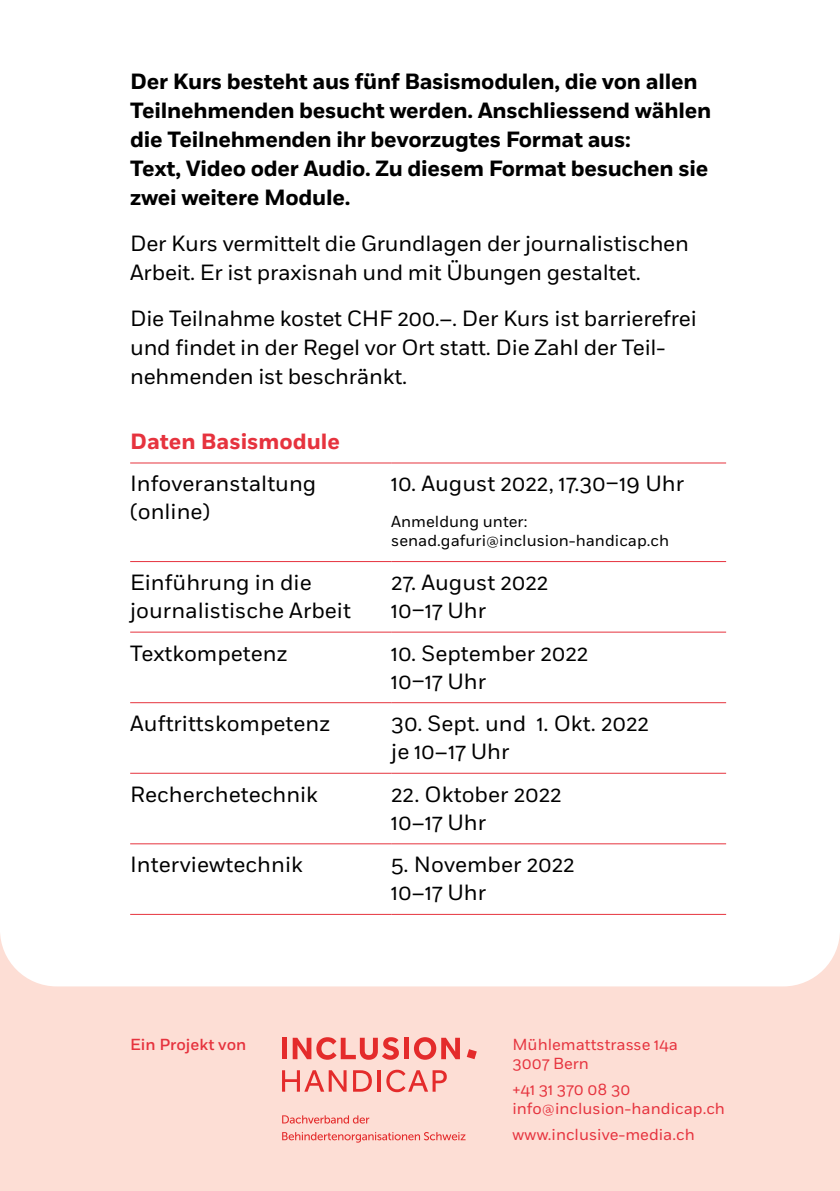
<style>
.page{position:relative;width:840px;height:1191px;background:#fff}
.page>*{position:absolute;margin:0;border:0;box-sizing:border-box;transform-origin:0 0}
.t1{font:22px/28px "Fort";color:#000}
.t2{font:700 22px/29px "Fort";letter-spacing:-.01em;color:#000}
.t3{font:700 22px "Fort";color:#e6333e}
.t4{font:16px/19.2px "Fort";color:#e6333e}
.t5{font:16px/19.2px "Fort";color:#000}
.t6{font:500 16px "Fort";color:#e6333e}
</style>
<div class="page">
<div style="left:0;top:771px;width:839px;height:420px;background:#fdded5"></div>
<div style="left:0;top:64px;width:839px;height:922px;background:#fff;border-radius:57px"></div>
<svg style="left:282px;top:1115px;width:87px;height:8px"></svg>
<svg style="left:282px;top:1132px;width:183px;height:10px"></svg>
<div style="left:282px;top:1037px;width:5px;height:22px;background:#e42b2b"></div>
<svg style="left:292px;top:1037px;width:106px;height:22px"></svg>
<div style="left:404px;top:1037px;width:5px;height:22px;background:#e42b2b"></div>
<svg style="left:414px;top:1037px;width:45px;height:22px"></svg>
<svg style="left:282px;top:1070px;width:64px;height:21px"></svg>
<svg style="left:353px;top:1070px;width:18px;height:21px"></svg>
<hr style="left:377px;top:1070px;width:3px;height:21px;background:#e42b2b">
<svg style="left:386px;top:1069px;width:60px;height:23px"></svg>
<svg style="left:466px;top:1049px;width:10px;height:10px"></svg>
<hr style="left:130px;top:631px;width:261px;height:1px;background:#e6333e">
<hr style="left:391px;top:631px;width:334px;height:1px;background:#e6333e">
<hr style="left:130px;top:702px;width:261px;height:1px;background:#e6333e">
<hr style="left:391px;top:702px;width:334px;height:1px;background:#e6333e">
<hr style="left:130px;top:772px;width:261px;height:1px;background:#e6333e">
<hr style="left:391px;top:772px;width:334px;height:1px;background:#e6333e">
<hr style="left:130px;top:843px;width:261px;height:1px;background:#e6333e">
<hr style="left:391px;top:843px;width:334px;height:1px;background:#e6333e">
<hr style="left:130px;top:914px;width:261px;height:1px;background:#e6333e">
<hr style="left:391px;top:914px;width:334px;height:1px;background:#e6333e">
<hr style="left:130px;top:462px;width:261px;height:1px;background:#e6333e">
<hr style="left:391px;top:462px;width:334px;height:1px;background:#e6333e">
<hr style="left:130px;top:561px;width:261px;height:1px;background:#e6333e">
<hr style="left:391px;top:561px;width:334px;height:1px;background:#e6333e">
<p class="t2" style="left:130px;top:68px;width:582px">Der Kurs besteht aus fünf Basismodulen, die von allen Teilnehmenden besucht werden. Anschliessend wählen die Teilnehmenden ihr bevorzugtes Format aus:<br>Text, Video oder Audio. Zu diesem Format besuchen sie zwei weitere Module.</p>
<p class="t1" style="left:130px;top:230px;width:560px;line-height:29px">Der Kurs vermittelt die Grundlagen der journalistischen<br>Arbeit. Er ist praxisnah und mit Übungen gestaltet.</p>
<p class="t1" style="left:130px;top:305px;width:567px;line-height:29px">Die Teilnahme kostet CHF 200.–. Der Kurs ist barrierefrei und findet in der Regel vor Ort statt. Die Zahl der Teil&shy;nehmenden ist beschränkt.</p>
<p class="t3" style="left:130px;top:428px;width:211px">Daten Basismodule</p>
<p class="t1" style="left:130px;top:470px;width:188px">Infoveranstaltung (online)</p>
<p class="t1" style="left:391px;top:470px;width:294px">10. August 2022, 17.30–19 Uhr</p>
<p class="t5" style="left:391px;top:512px;width:279px">Anmeldung unter: senad.gafuri@inclusion-handicap.ch</p>
<p class="t1" style="left:130px;top:568px;width:222px">Einführung in die journalistische Arbeit</p>
<p class="t1" style="left:391px;top:568px;width:158px">27. August 2022<br>10–17 Uhr</p>
<p class="t1" style="left:130px;top:639px;width:159px">Textkompetenz</p>
<p class="t1" style="left:391px;top:639px;width:198px">10. September 2022<br>10–17 Uhr</p>
<p class="t1" style="left:130px;top:710px;width:201px">Auftrittskompetenz</p>
<p class="t1" style="left:391px;top:710px;width:259px">30. Sept. und 1. Okt. 2022 je 10–17 Uhr</p>
<p class="t1" style="left:130px;top:780px;width:189px">Recherchetechnik</p>
<p class="t1" style="left:391px;top:780px;width:171px">22. Oktober 2022<br>10–17 Uhr</p>
<p class="t1" style="left:130px;top:851px;width:174px">Interviewtechnik</p>
<p class="t1" style="left:391px;top:851px;width:184px">5. November 2022<br>10–17 Uhr</p>
<p class="t6" style="left:130px;top:1034px;width:118px">Ein Projekt von</p>
<p class="t4" style="left:512px;top:1034px;width:167px">Mühlemattstrasse 14a<br>3007 Bern</p>
<p class="t4" style="left:512px;top:1080px;width:214px">+41 31 370 08 30 info@inclusion-handicap.ch</p>
<p class="t4" style="left:512px;top:1125px;width:184px">www.inclusive-media.ch</p>
</div>
